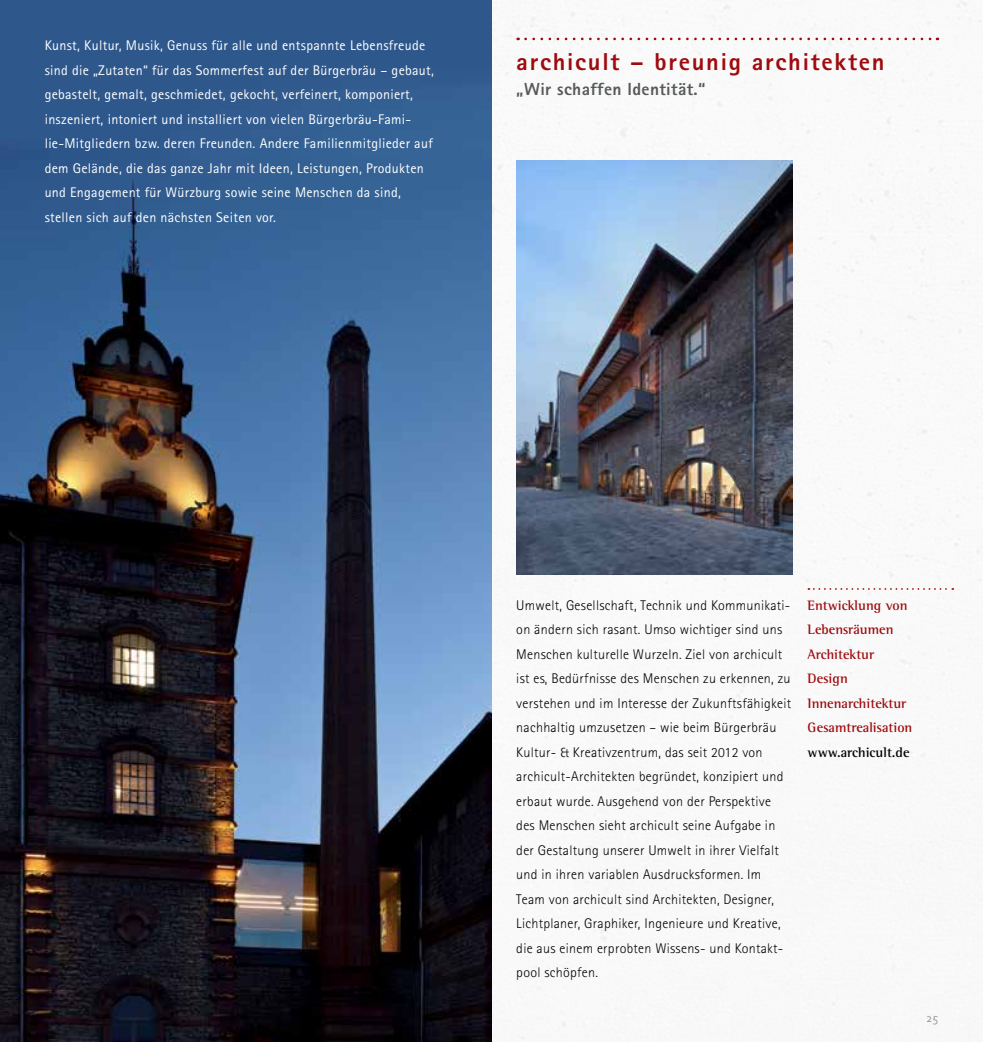
<style>
.page{position:relative;width:983px;height:1042px;background:#fff}
.page>*{position:absolute;margin:0;border:0;box-sizing:border-box;transform-origin:0 0}
.t1{font:800 24.5px "Rotis Sans Serif";letter-spacing:.07em;color:#9e0b0f}
.t2{font:800 17.5px "Rotis Sans Serif";letter-spacing:.02em;color:#58595b}
.t3{font:300 14px/24.5px "Rotis Sans Serif";letter-spacing:.02em;color:#000}
.t4{font:14px/24.5px "Rotis Sans Serif";letter-spacing:.02em;color:#fff}
.t5{font:700 14px/24.5px "Rotis Semi Serif";color:#9e0b0f}
.t6{font:700 14px "Rotis Semi Serif";color:#000}
.t7{font:12.25px "Corbel";color:#939598}
</style>
<div class="page">
<img style="left:491px;top:0;width:491px;height:1042px">
<img style="left:516px;top:160px;width:276px;height:414px">
<svg style="left:808px;top:588px;width:145px;height:2px"></svg>
<img style="left:0;top:0;width:491px;height:1042px">
<svg style="left:525px;top:38px;width:412px;height:2px"></svg>
<p class="t4" style="left:45px;top:33px;width:391px">Kunst, Kultur, Musik, Genuss für alle und entspannte Lebensfreude sind die „Zutaten“ für das Sommerfest auf der Bürgerbräu – gebaut, gebastelt, gemalt, geschmiedet, gekocht, verfeinert, komponiert, inszeniert, intoniert und installiert von vielen Bürgerbräu-Fami&shy;lie-Mitgliedern bzw. deren Freunden. Andere Familienmitglieder auf dem Gelände, die das ganze Jahr mit Ideen, Leistungen, Produkten und Engagement für Würzburg sowie seine Menschen da sind, stellen sich auf den nächsten Seiten vor.</p>
<h1 class="t1" style="left:516px;top:46px;width:370px">archicult – breunig architekten</h1>
<p class="t2" style="left:516px;top:77px;width:191px">„Wir schaffen Identität.“</p>
<p class="t3" style="left:516px;top:592px;width:276px">Umwelt, Gesellschaft, Technik und Kommunikati&shy;on ändern sich rasant. Umso wichtiger sind uns Menschen kulturelle Wurzeln. Ziel von archicult ist es, Bedürfnisse des Menschen zu erkennen, zu verstehen und im Interesse der Zukunftsfähigkeit nachhaltig umzusetzen – wie beim Bürgerbräu Kultur- &amp; Kreativzentrum, das seit 2012 von archicult-Architekten begründet, konzipiert und erbaut wurde. Ausgehend von der Perspektive des Menschen sieht archicult seine Aufgabe in der Gestaltung unserer Umwelt in ihrer Vielfalt und in ihren variablen Ausdrucksformen. Im Team von archicult sind Architekten, Designer, Lichtplaner, Graphiker, Ingenieure und Kreative, die aus einem erprobten Wissens- und Kontakt&shy;pool schöpfen.</p>
<p class="t5" style="left:807px;top:592px;width:106px">Entwicklung von<br>Lebensräumen<br>Architektur<br>Design<br>Innenarchitektur<br>Gesamtrealisation</p>
<p class="t6" style="left:807px;top:743px;width:103px">www.archicult.de</p>
<p class="t7" style="left:925px;top:1010px;width:14px">25</p>
</div>
